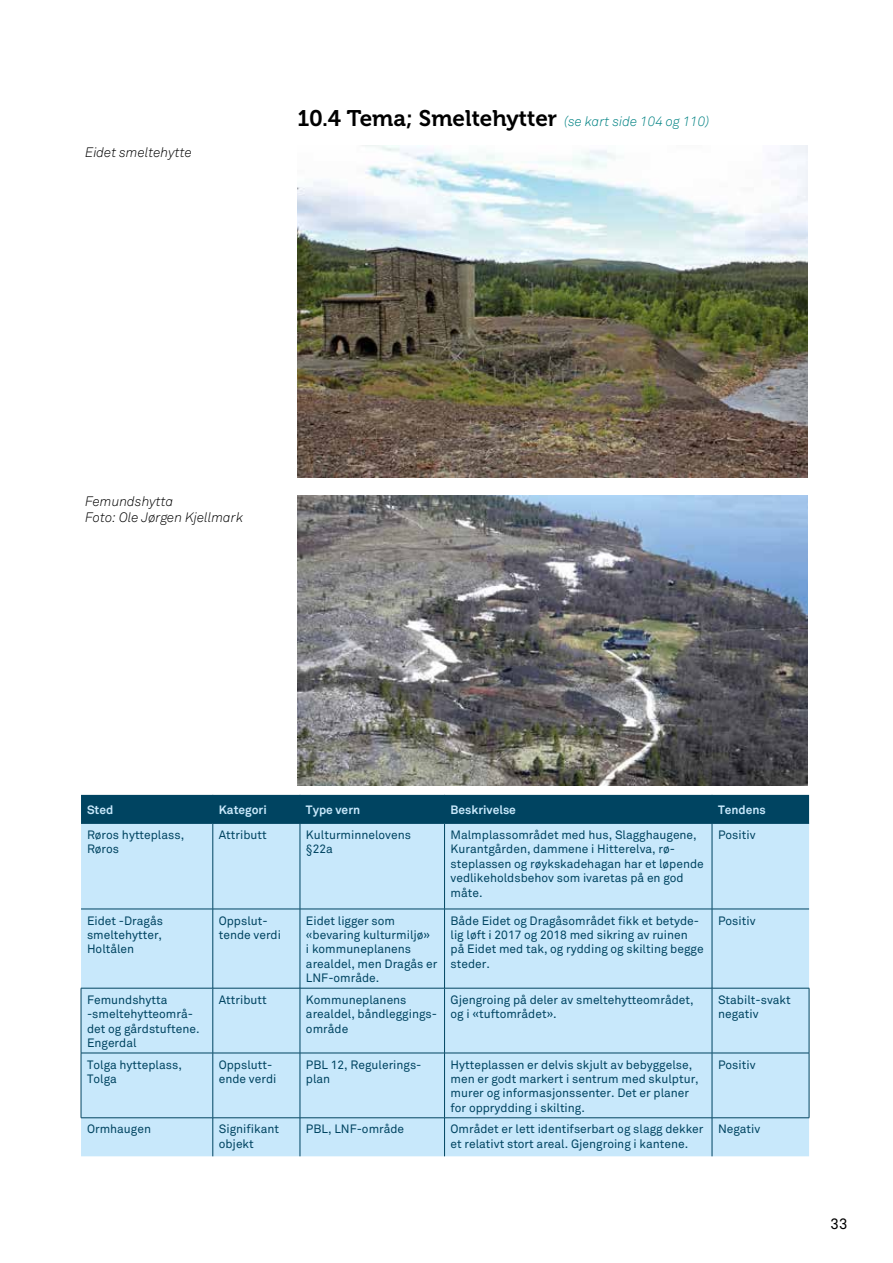
<style>
.page{position:relative;width:893px;height:1263px;background:#fff}
.page>*{position:absolute;margin:0;border:0;box-sizing:border-box;transform-origin:0 0}
.t1{font:22.5px "Museo 700";color:#000}
.t2{font:15px "Akkurat";color:#000}
.t3{font:italic 300 13.5px/16.2px "Akkurat";color:#000}
.t4{font:12px/14.4px "Akkurat";color:#004461}
.t5{font:700 12px "Akkurat";color:#c8e8fb}
.s1{font-family:"Akkurat";font-weight:300;font-style:italic;font-size:13.5px;color:#008283}
</style>
<div class="page">
<img style="left:298px;top:146px;width:510px;height:331px">
<div style="left:81px;top:824px;width:728px;height:332px;background:#c8e8fb"></div>
<div style="left:82px;top:989px;width:727px;height:128px;background:#c8e8fb"></div>
<div style="left:81px;top:795px;width:728px;height:28px;background:#004461"></div>
<hr style="left:81px;top:823px;width:132px;height:1px;background:#004461">
<hr style="left:213px;top:823px;width:87px;height:1px;background:#004461">
<hr style="left:213px;top:823px;width:1px;height:86px;background:#004461">
<hr style="left:300px;top:823px;width:145px;height:1px;background:#004461">
<hr style="left:300px;top:823px;width:1px;height:86px;background:#004461">
<hr style="left:445px;top:823px;width:267px;height:1px;background:#004461">
<hr style="left:444px;top:823px;width:1px;height:86px;background:#004461">
<hr style="left:712px;top:823px;width:97px;height:1px;background:#004461">
<hr style="left:712px;top:823px;width:1px;height:86px;background:#004461">
<hr style="left:81px;top:909px;width:132px;height:1px;background:#004461">
<hr style="left:213px;top:909px;width:87px;height:1px;background:#004461">
<hr style="left:213px;top:909px;width:1px;height:79px;background:#004461">
<hr style="left:300px;top:909px;width:145px;height:1px;background:#004461">
<hr style="left:300px;top:909px;width:1px;height:79px;background:#004461">
<hr style="left:445px;top:909px;width:267px;height:1px;background:#004461">
<hr style="left:444px;top:909px;width:1px;height:79px;background:#004461">
<hr style="left:712px;top:909px;width:97px;height:1px;background:#004461">
<hr style="left:712px;top:909px;width:1px;height:79px;background:#004461">
<hr style="left:213px;top:1118px;width:1px;height:38px;background:#004461">
<hr style="left:300px;top:1118px;width:1px;height:38px;background:#004461">
<hr style="left:444px;top:1118px;width:1px;height:38px;background:#004461">
<hr style="left:712px;top:1118px;width:1px;height:38px;background:#004461">
<hr style="left:81px;top:988px;width:132px;height:1px;background:#004461">
<hr style="left:81px;top:988px;width:1px;height:65px;background:#004461">
<hr style="left:213px;top:988px;width:87px;height:1px;background:#004461">
<hr style="left:213px;top:988px;width:1px;height:65px;background:#004461">
<hr style="left:300px;top:988px;width:145px;height:1px;background:#004461">
<hr style="left:300px;top:988px;width:1px;height:65px;background:#004461">
<hr style="left:445px;top:988px;width:267px;height:1px;background:#004461">
<hr style="left:444px;top:988px;width:1px;height:65px;background:#004461">
<hr style="left:712px;top:988px;width:97px;height:1px;background:#004461">
<hr style="left:712px;top:988px;width:1px;height:65px;background:#004461">
<hr style="left:809px;top:988px;width:1px;height:65px;background:#004461">
<hr style="left:81px;top:1053px;width:132px;height:1px;background:#004461">
<hr style="left:81px;top:1053px;width:1px;height:64px;background:#004461">
<hr style="left:81px;top:1117px;width:132px;height:1px;background:#004461">
<hr style="left:213px;top:1053px;width:87px;height:1px;background:#004461">
<hr style="left:213px;top:1053px;width:1px;height:64px;background:#004461">
<hr style="left:213px;top:1117px;width:87px;height:1px;background:#004461">
<hr style="left:300px;top:1053px;width:145px;height:1px;background:#004461">
<hr style="left:300px;top:1053px;width:1px;height:64px;background:#004461">
<hr style="left:300px;top:1117px;width:145px;height:1px;background:#004461">
<hr style="left:445px;top:1053px;width:267px;height:1px;background:#004461">
<hr style="left:444px;top:1053px;width:1px;height:64px;background:#004461">
<hr style="left:445px;top:1117px;width:267px;height:1px;background:#004461">
<hr style="left:712px;top:1053px;width:97px;height:1px;background:#004461">
<hr style="left:712px;top:1053px;width:1px;height:64px;background:#004461">
<hr style="left:809px;top:1053px;width:1px;height:64px;background:#004461">
<hr style="left:712px;top:1117px;width:97px;height:1px;background:#004461">
<img style="left:298px;top:495px;width:510px;height:291px">
<p class="t3" style="left:85px;top:144px;width:108px">Eidet smeltehytte</p>
<h1 class="t1" style="left:298px;top:106px;width:413px">10.4 Tema; Smeltehytter <span class="s1">(se kart side 104 og 110)</span></h1>
<p class="t3" style="left:85px;top:493px;width:160px">Femundshytta<br>Foto: Ole Jørgen Kjellmark</p>
<p class="t5" style="left:87px;top:802px;width:28px">Sted</p>
<p class="t5" style="left:219px;top:802px;width:49px">Kategori</p>
<p class="t5" style="left:306px;top:802px;width:56px">Type vern</p>
<p class="t5" style="left:451px;top:802px;width:67px">Beskrivelse</p>
<p class="t5" style="left:718px;top:802px;width:49px">Tendens</p>
<p class="t4" style="left:87px;top:828px;width:99px">Røros hytteplass,<br>Røros</p>
<p class="t4" style="left:219px;top:828px;width:49px">Attributt</p>
<p class="t4" style="left:306px;top:828px;width:106px">Kulturminnelovens §22a</p>
<p class="t4" style="left:451px;top:828px;width:255px">Malmplassområdet med hus, Slagghaugene, Kurantgården, dammene i Hitterelva, rø&shy;steplassen og røykskadehagan har et løpende vedlikeholdsbehov som ivaretas på en god måte.</p>
<p class="t4" style="left:718px;top:828px;width:39px">Positiv</p>
<p class="t4" style="left:87px;top:913px;width:78px;text-align:justify">Eidet -Dragås smeltehytter, Holtålen</p>
<p class="t4" style="left:219px;top:913px;width:64px">Oppslut&shy;tende verdi</p>
<p class="t4" style="left:306px;top:913px;width:133px">Eidet ligger som «bevaring kulturmiljø»<br>i kommuneplanens arealdel, men Dragås er<br>LNF-område.</p>
<p class="t4" style="left:451px;top:913px;width:255px">Både Eidet og Dragåsområdet fikk et betyde&shy;lig løft i 2017 og 2018 med sikring av ruinen på Eidet med tak, og rydding og skilting begge steder.</p>
<p class="t4" style="left:718px;top:913px;width:39px">Positiv</p>
<p class="t4" style="left:87px;top:993px;width:114px">Femundshytta -smeltehytteområ&shy;det og gårdstuftene.<br>Engerdal</p>
<p class="t4" style="left:219px;top:993px;width:49px">Attributt</p>
<p class="t4" style="left:306px;top:993px;width:133px">Kommuneplanens arealdel, båndleggings&shy;område</p>
<p class="t4" style="left:451px;top:993px;width:245px">Gjengroing på deler av smeltehytteområdet, og i «tuftområdet».</p>
<p class="t4" style="left:718px;top:993px;width:74px">Stabilt-svakt negativ</p>
<p class="t4" style="left:87px;top:1057px;width:96px">Tolga hytteplass,<br>Tolga</p>
<p class="t4" style="left:219px;top:1057px;width:59px">Oppslutt&shy;ende verdi</p>
<p class="t4" style="left:306px;top:1057px;width:117px">PBL 12, Regulerings&shy;plan</p>
<p class="t4" style="left:451px;top:1057px;width:250px">Hytteplassen er delvis skjult av bebyggelse, men er godt markert i sentrum med skulptur, murer og informasjonssenter. Det er planer for opprydding i skilting.</p>
<p class="t4" style="left:718px;top:1057px;width:39px">Positiv</p>
<p class="t4" style="left:87px;top:1122px;width:66px">Ormhaugen</p>
<p class="t4" style="left:219px;top:1122px;width:62px">Signifikant objekt</p>
<p class="t4" style="left:306px;top:1122px;width:100px">PBL, LNF-område</p>
<p class="t4" style="left:451px;top:1122px;width:254px">Området er lett identifserbart og slagg dekker et relativt stort areal. Gjengroing i kantene.</p>
<p class="t4" style="left:718px;top:1122px;width:44px">Negativ</p>
<p class="t2" style="left:831px;top:1215px;width:18px">33</p>
</div>
